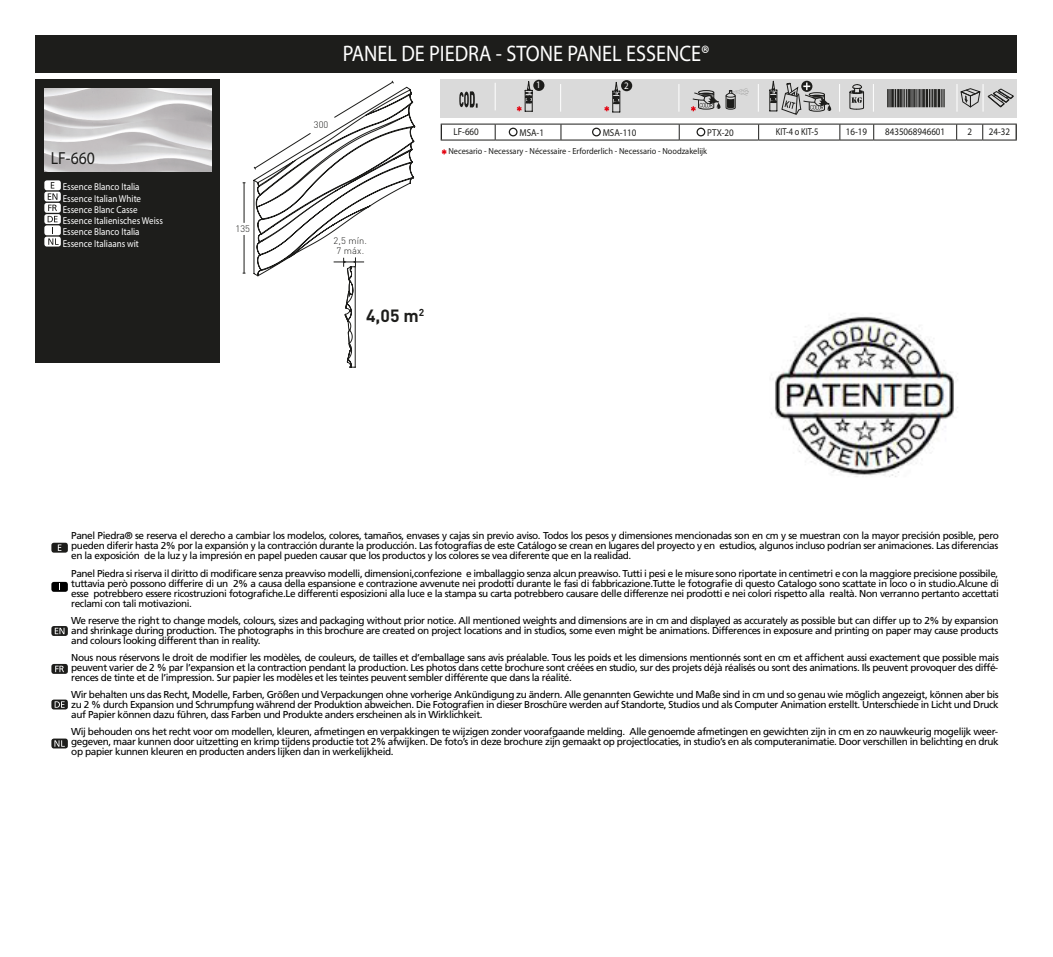
<style>
.page{position:relative;width:1053px;height:957px;background:#fff}
.page>*{position:absolute;margin:0;border:0;box-sizing:border-box;transform-origin:0 0}
.t1{font:22.5px "Myriad Pro";color:#fff;scale:.9 1}
.t2{font:17.5px "Myriad Pro";color:#1d1d1b;scale:.9 1}
.t3{font:700 17.5px "DIN";color:#1d1d1b}
.t4{font:10px/10px "Frutiger";letter-spacing:-.04em;color:#000;text-align:justify}
.t5{font:10px/11.2px "Myriad Pro";color:#fff;scale:.9 1}
.t6{font:10px "Myriad Pro";color:#1d1d1b;scale:.9 1}
.t7{font:10px "Myriad Pro";color:#1d1d1b;scale:.84 1}
.t8{font:300 9.38px/10.2px "DIN";letter-spacing:.01em;color:#1d1d1b;text-align:center}
.t9{font:8.75px "Myriad Pro";color:#1d1d1b;scale:.95 1}
</style>
<div class="page">
<hr style="left:244px;top:183px;width:1px;height:40px;background:#1d1d1b">
<hr style="left:244px;top:235px;width:1px;height:38px;background:#1d1d1b">
<div style="left:35px;top:35px;width:981px;height:38px;background:#1d1d1b"></div>
<div style="left:35px;top:79px;width:185px;height:283px;background:#1d1d1b"></div>
<img style="left:44px;top:88px;width:167px;height:83px">
<div style="left:440px;top:79px;width:576px;height:38px;background:#dadada"></div>
<svg style="left:560px;top:84px;width:1px;height:28px"></svg>
<svg style="left:678px;top:84px;width:1px;height:28px"></svg>
<svg style="left:758px;top:84px;width:1px;height:28px"></svg>
<svg style="left:839px;top:84px;width:1px;height:28px"></svg>
<svg style="left:873px;top:84px;width:1px;height:28px"></svg>
<svg style="left:887px;top:89px;width:57px;height:18px"></svg>
<svg style="left:459px;top:91px;width:18px;height:17px"></svg>
<svg style="left:956px;top:84px;width:58px;height:28px"></svg>
<svg style="left:495px;top:83px;width:1px;height:27px"></svg>
<svg style="left:516px;top:81px;width:17px;height:31px"></svg>
<svg style="left:691px;top:88px;width:58px;height:23px"></svg>
<div style="left:533px;top:80px;width:11px;height:11px;background:#1d1d1b;border-radius:50%"></div>
<svg style="left:604px;top:82px;width:16px;height:31px"></svg>
<div style="left:621px;top:80px;width:11px;height:11px;background:#1d1d1b;border-radius:50%"></div>
<svg style="left:849px;top:84px;width:15px;height:26px"></svg>
<svg style="left:441px;top:149px;width:5px;height:5px"></svg>
<svg style="left:440px;top:125px;width:2px;height:15px"></svg>
<svg style="left:1015px;top:125px;width:1px;height:15px"></svg>
<hr style="left:440px;top:124px;width:55px;height:1px;background:#1d1d1b">
<hr style="left:440px;top:140px;width:55px;height:1px;background:#1d1d1b">
<svg style="left:495px;top:125px;width:1px;height:15px"></svg>
<hr style="left:495px;top:124px;width:66px;height:1px;background:#1d1d1b">
<hr style="left:495px;top:140px;width:66px;height:1px;background:#1d1d1b">
<svg style="left:560px;top:124px;width:1px;height:16px"></svg>
<hr style="left:561px;top:124px;width:118px;height:1px;background:#1d1d1b">
<hr style="left:561px;top:140px;width:118px;height:1px;background:#1d1d1b">
<svg style="left:679px;top:125px;width:1px;height:15px"></svg>
<hr style="left:679px;top:124px;width:79px;height:1px;background:#1d1d1b">
<hr style="left:679px;top:140px;width:79px;height:1px;background:#1d1d1b">
<svg style="left:758px;top:125px;width:1px;height:15px"></svg>
<hr style="left:758px;top:124px;width:81px;height:1px;background:#1d1d1b">
<hr style="left:758px;top:140px;width:81px;height:1px;background:#1d1d1b">
<svg style="left:839px;top:125px;width:1px;height:15px"></svg>
<hr style="left:839px;top:124px;width:34px;height:1px;background:#1d1d1b">
<hr style="left:839px;top:140px;width:34px;height:1px;background:#1d1d1b">
<svg style="left:873px;top:125px;width:1px;height:15px"></svg>
<hr style="left:873px;top:124px;width:83px;height:1px;background:#1d1d1b">
<hr style="left:873px;top:140px;width:83px;height:1px;background:#1d1d1b">
<svg style="left:956px;top:124px;width:27px;height:17px"></svg>
<hr style="left:982px;top:124px;width:34px;height:1px;background:#1d1d1b">
<hr style="left:982px;top:140px;width:34px;height:1px;background:#1d1d1b">
<div style="left:508px;top:128px;width:9px;height:8px;border:1px solid #1d1d1b;border-radius:50%"></div>
<div style="left:592px;top:128px;width:8px;height:8px;border:1px solid #1d1d1b;border-radius:50%"></div>
<div style="left:696px;top:128px;width:9px;height:8px;border:1px solid #1d1d1b;border-radius:50%"></div>
<div style="left:44px;top:180px;width:17px;height:10px;background:#fff;border-radius:2px"></div>
<svg style="left:44px;top:192px;width:17px;height:9px"></svg>
<div style="left:44px;top:203px;width:17px;height:10px;background:#fff;border-radius:2px"></div>
<svg style="left:44px;top:214px;width:17px;height:10px"></svg>
<div style="left:44px;top:225px;width:17px;height:10px;background:#fff;border-radius:2px"></div>
<div style="left:44px;top:237px;width:17px;height:9px;background:#fff;border-radius:2px"></div>
<svg style="left:48px;top:182px;width:11px;height:63px"></svg>
<svg style="left:253px;top:80px;width:163px;height:288px"></svg>
<svg style="left:769px;top:81px;width:62px;height:34px"></svg>
<div style="left:51px;top:543px;width:17px;height:9px;background:#1d1d1b;border-radius:2px"></div>
<svg style="left:58px;top:544px;width:3px;height:7px"></svg>
<svg style="left:51px;top:626px;width:17px;height:10px"></svg>
<svg style="left:55px;top:628px;width:9px;height:6px"></svg>
<div style="left:51px;top:582px;width:17px;height:10px;background:#000;border-radius:2px"></div>
<div style="left:51px;top:664px;width:17px;height:10px;background:#1d1d1b;border-radius:2px"></div>
<svg style="left:55px;top:665px;width:9px;height:7px"></svg>
<svg style="left:51px;top:699px;width:17px;height:10px"></svg>
<svg style="left:55px;top:701px;width:10px;height:7px"></svg>
<svg style="left:51px;top:738px;width:17px;height:10px"></svg>
<svg style="left:54px;top:740px;width:11px;height:6px"></svg>
<img style="left:771px;top:316px;width:187px;height:161px">
<h1 class="t1" style="left:343px;top:39px;width:409px">PANEL DE PIEDRA - STONE PANEL ESSENCE®</h1>
<h2 class="t2" style="left:51px;top:147px;width:51px">LF-660</h2>
<p class="t5" style="left:63px;top:181px;width:113px">Essence Blanco Italia<br>Essence Italian White<br>Essence Blanc Casse<br>Essence Italienisches Weiss<br>Essence Blanco Italia<br>Essence Italiaans wit</p>
<p class="t8" style="left:235px;top:224px;width:16px">135</p>
<p class="t8" style="left:314px;top:119px;width:16px">300</p>
<p class="t5" style="left:536px;top:79px;width:7px">1</p>
<p class="t5" style="left:624px;top:80px;width:7px">2</p>
<p class="t6" style="left:453px;top:126px;width:30px">LF-660</p>
<p class="t6" style="left:519px;top:127px;width:29px">MSA-1</p>
<p class="t6" style="left:602px;top:127px;width:39px">MSA-110</p>
<p class="t6" style="left:707px;top:127px;width:31px">PTX-20</p>
<p class="t7" style="left:775px;top:126px;width:52px">KIT-4 o KIT-5</p>
<p class="t6" style="left:845px;top:126px;width:25px">16-19</p>
<p class="t6" style="left:885px;top:126px;width:68px">8435068946601</p>
<p class="t6" style="left:967px;top:126px;width:7px">2</p>
<p class="t6" style="left:988px;top:126px;width:25px">24-32</p>
<p class="t9" style="left:448px;top:146px;width:274px">Necesario - Necessary - Nécessaire - Erforderlich - Necessario - Noodzakelijk</p>
<p class="t8" style="left:333px;top:235px;width:35px">2,5 mín.<br>7 máx.</p>
<h2 class="t3" style="left:366px;top:304px;width:60px">4,05 m<sup>2</sup></h2>
<p class="t4" style="left:71px;top:531px;width:929px">Panel Piedra® se reserva el derecho a cambiar los modelos, colores, tamaños, envases y cajas sin previo aviso. Todos los pesos y dimensiones mencionadas son en cm y se muestran con la mayor precisión posible, pero pueden diferir hasta 2% por la expansión y la contracción durante la producción. Las fotografías de este Catálogo se crean en lugares del proyecto y en estudios, algunos incluso podrían ser animaciones. Las diferencias en la exposición de la luz y la impresión en papel pueden causar que los productos y los colores se vea diferente que en la realidad.</p>
<p class="t4" style="left:71px;top:568px;width:929px">Panel Piedra si riserva il diritto di modificare senza preavviso modelli, dimensioni,confezione e imballaggio senza alcun preavviso. Tutti i pesi e le misure sono riportate in centimetri e con la maggiore precisione possibile, tuttavia però possono differire di un 2% a causa della espansione e contrazione avvenute nei prodotti durante le fasi di fabbricazione.Tutte le fotografie di questo Catalogo sono scattate in loco o in studio.Alcune di esse potrebbero essere ricostruzioni fotografiche.Le differenti esposizioni alla luce e la stampa su carta potrebbero causare delle differenze nei prodotti e nei colori rispetto alla realtà. Non verranno pertanto accettati reclami con tali motivazioni.</p>
<p class="t4" style="left:71px;top:615px;width:928px">We reserve the right to change models, colours, sizes and packaging without prior notice. All mentioned weights and dimensions are in cm and displayed as accurately as possible but can differ up to 2% by expansion and shrinkage during production. The photographs in this brochure are created on project locations and in studios, some even might be animations. Differences in exposure and printing on paper may cause products and colours looking different than in reality.</p>
<p class="t4" style="left:71px;top:652px;width:929px">Nous nous réservons le droit de modifier les modèles, de couleurs, de tailles et d’emballage sans avis préalable. Tous les poids et les dimensions mentionnés sont en cm et affichent aussi exactement que possible mais peuvent varier de 2 % par l’expansion et la contraction pendant la production. Les photos dans cette brochure sont créées en studio, sur des projets déjà réalisés ou sont des animations. Ils peuvent provoquer des diffé&shy;rences de tinte et de l’impression. Sur papier les modèles et les teintes peuvent sembler différente que dans la réalité.</p>
<p class="t4" style="left:71px;top:689px;width:929px">Wir behalten uns das Recht, Modelle, Farben, Größen und Verpackungen ohne vorherige Ankündigung zu ändern. Alle genannten Gewichte und Maße sind in cm und so genau wie möglich angezeigt, können aber bis zu 2 % durch Expansion und Schrumpfung während der Produktion abweichen. Die Fotografien in dieser Broschüre werden auf Standorte, Studios und als Computer Animation erstellt. Unterschiede in Licht und Druck auf Papier können dazu führen, dass Farben und Produkte anders erscheinen als in Wirklichkeit.</p>
<p class="t4" style="left:71px;top:726px;width:929px">Wij behouden ons het recht voor om modellen, kleuren, afmetingen en verpakkingen te wijzigen zonder voorafgaande melding. Alle genoemde afmetingen en gewichten zijn in cm en zo nauwkeurig mogelijk weer&shy;gegeven, maar kunnen door uitzetting en krimp tijdens productie tot 2% afwijken. De foto’s in deze brochure zijn gemaakt op projectlocaties, in studio’s en als computeranimatie. Door verschillen in belichting en druk op papier kunnen kleuren en producten anders lijken dan in werkelijkheid.</p>
</div>
